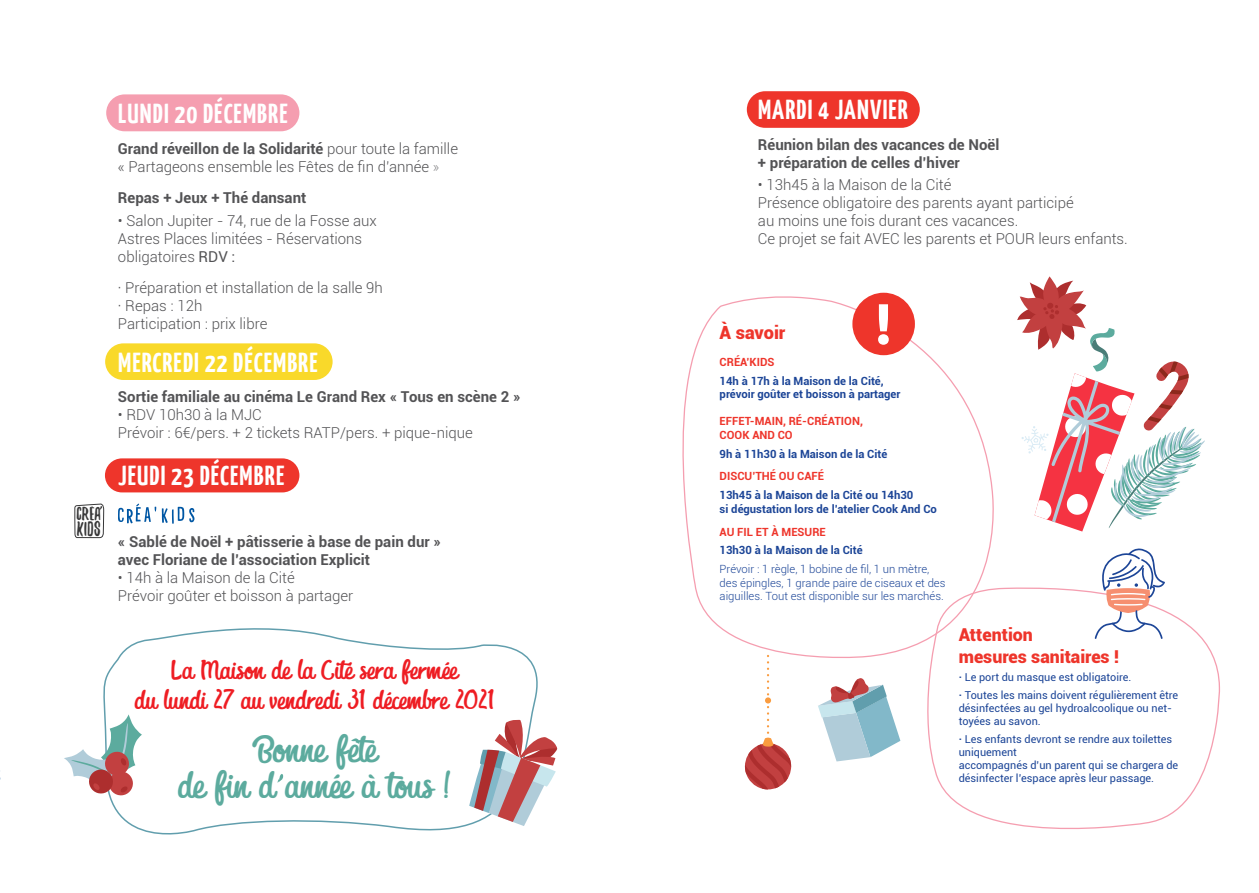
<style>
.page{position:relative;width:1259px;height:893px;background:#fff}
.page>*{position:absolute;margin:0;border:0;box-sizing:border-box;transform-origin:0 0}
.t1{font:700 57.3px "Ubuntu";color:#fff}
.t2{font:36px/36px "President";color:#5cab9e;text-align:center}
.t3{font:700 27.45px "Yanone Kaffeesatz";letter-spacing:.04em;color:#fff}
.t4{font:25.65px/30.8px "President";color:#ee1d23;text-align:center}
.t5{font:23.1px "Yeah Papa";color:#383839}
.t6{font:20.85px "Yeah Papa";color:#383839}
.t7{font:900 18.15px "Roboto";color:#ee352b}
.t8{font:900 17.7px/21.3px "Roboto";color:#ee352b}
.t9{font:300 15px/18px "Roboto";color:#535355}
.t10{font:700 15px/18px "Roboto";color:#535355}
.t11{font:700 11.25px/13.5px "Roboto";color:#1c4597}
.t12{font:300 11.25px/13.5px "Roboto";color:#1c4597}
.t13{font:700 11.25px/13.5px "Roboto";color:#ee352b}
.t14{font:10.95px/13px "Roboto";color:#1c4597}
.s1{font-weight:700}
.s2{font-weight:100}
.s3{font-weight:400}
</style>
<div class="page">
<svg style="left:103px;top:628px;width:435px;height:207px"></svg>
<svg style="left:64px;top:714px;width:78px;height:81px"></svg>
<svg style="left:469px;top:719px;width:89px;height:107px"></svg>
<svg style="left:277px;top:772px;width:7px;height:11px"></svg>
<svg style="left:1017px;top:276px;width:188px;height:255px"></svg>
<svg style="left:1147px;top:416px;width:14px;height:6px"></svg>
<svg style="left:745px;top:674px;width:46px;height:115px"></svg>
<svg style="left:818px;top:678px;width:82px;height:83px"></svg>
<div style="left:105px;top:458px;width:194px;height:34px;background:#ee352b;border-radius:17px"></div>
<div style="left:106px;top:94px;width:193px;height:37px;background:#f59eb0;border-radius:18px"></div>
<div style="left:105px;top:343px;width:228px;height:37px;background:#f9d92a;border-radius:18px"></div>
<div style="left:747px;top:91px;width:172px;height:37px;background:#ee352b;border-radius:18px"></div>
<svg style="left:927px;top:587px;width:293px;height:242px"></svg>
<svg style="left:1094px;top:548px;width:71px;height:91px"></svg>
<svg style="left:682px;top:292px;width:331px;height:378px"></svg>
<div style="left:852px;top:293px;width:63px;height:62px;background:#ee352b;border-radius:50%"></div>
<svg style="left:74px;top:503px;width:31px;height:35px"></svg>
<svg style="left:118px;top:504px;width:38px;height:19px"></svg>
<svg style="left:162px;top:507px;width:32px;height:17px"></svg>
<p class="t6" style="left:77px;top:501px;width:26px">CREA</p>
<p class="t5" style="left:77px;top:514px;width:25px">KIDs</p>
<p class="t3" style="left:118px;top:97px;width:171px">LUNDI 20 DÉCEMBRE</p>
<p class="t9" style="left:118px;top:139px;width:341px"><span class="s1">Grand réveillon de la Solidarité</span> pour toute la famille « Partageons ensemble les Fêtes de fin d’année <span class="s2">»</span></p>
<p class="t10" style="left:118px;top:188px;width:190px">Repas + Jeux + Thé dansant</p>
<p class="t9" style="left:118px;top:211px;width:260px">• Salon Jupiter - 74, rue de la Fosse aux<br>Astres Places limitées - Réservations obligatoires <span class="s3">RDV :</span></p>
<p class="t9" style="left:118px;top:279px;width:266px">· Préparation et installation de la salle 9h</p>
<p class="t9" style="left:118px;top:297px;width:86px">· Repas : 12h</p>
<p class="t9" style="left:118px;top:315px;width:151px">Participation : prix libre</p>
<p class="t3" style="left:118px;top:345px;width:201px">MERCREDI 22 DÉCEMBRE</p>
<p class="t10" style="left:118px;top:387px;width:404px">Sortie familiale au cinéma Le Grand Rex « Tous en scène 2 »</p>
<p class="t9" style="left:118px;top:405px;width:356px">• RDV 10h30 à la MJC<br>Prévoir : 6€/pers. + 2 tickets RATP/pers. + pique-nique</p>
<p class="t3" style="left:118px;top:459px;width:168px">JEUDI 23 DÉCEMBRE</p>
<p class="t10" style="left:118px;top:532px;width:324px">« Sablé de Noël + pâtisserie à base de pain dur » avec Floriane de l’association Explicit</p>
<p class="t9" style="left:118px;top:568px;width:237px">• 14h à la Maison de la Cité<br>Prévoir goûter et boisson à partager</p>
<p class="t4" style="left:135px;top:656px;width:361px">La Maison de la Cité sera fermée<br>du lundi 27 au vendredi 31 décembre 2021</p>
<p class="t2" style="left:178px;top:734px;width:275px">Bonne fête<br>de fin d’année à tous !</p>
<p class="t3" style="left:758px;top:93px;width:151px">MARDI 4 JANVIER</p>
<p class="t10" style="left:758px;top:135px;width:243px">Réunion bilan des vacances de Noël + préparation de celles d’hiver</p>
<p class="t9" style="left:758px;top:175px;width:371px">• 13h45 à la Maison de la Cité<br>Présence obligatoire des parents ayant participé<br>au moins une fois durant ces vacances.<br>Ce projet se fait AVEC les parents et POUR leurs enfants.</p>
<p class="t1" style="left:875px;top:289px;width:18px">!</p>
<p class="t7" style="left:719px;top:320px;width:67px">À savoir</p>
<p class="t13" style="left:719px;top:355px;width:56px">CRÉA’KIDS</p>
<p class="t11" style="left:719px;top:373px;width:182px">14h à 17h à la Maison de la Cité, prévoir goûter et boisson à partager</p>
<p class="t13" style="left:719px;top:414px;width:145px">EFFET-MAIN, RÉ-CRÉATION,<br>COOK AND CO</p>
<p class="t11" style="left:719px;top:446px;width:169px">9h à 11h30 à la Maison de la Cité</p>
<p class="t13" style="left:719px;top:469px;width:106px">DISCU’THÉ OU CAFÉ</p>
<p class="t11" style="left:719px;top:488px;width:219px">13h45 à la Maison de la Cité ou 14h30<br>si dégustation lors de l’atelier Cook And Co</p>
<p class="t13" style="left:719px;top:524px;width:108px">AU FIL ET À MESURE</p>
<p class="t11" style="left:719px;top:543px;width:145px">13h30 à la Maison de la Cité</p>
<p class="t12" style="left:719px;top:562px;width:227px">Prévoir : 1 règle, 1 bobine de fil, 1 un mètre, des épingles, 1 grande paire de ciseaux et des aiguilles. Tout est disponible sur les marchés.</p>
<p class="t8" style="left:958px;top:624px;width:162px">Attention<br>mesures sanitaires !</p>
<p class="t14" style="left:958px;top:670px;width:174px"><span class="s1">·</span> Le port du masque est obligatoire.</p>
<p class="t14" style="left:958px;top:688px;width:221px"><span class="s1">·</span> Toutes les mains doivent régulièrement être désinfectées au gel hydroalcoolique ou net&shy;toyées au savon.</p>
<p class="t14" style="left:958px;top:732px;width:221px"><span class="s1">·</span> Les enfants devront se rendre aux toilettes uniquement<br>accompagnés d’un parent qui se chargera de désinfecter l’espace après leur passage.</p>
</div>
